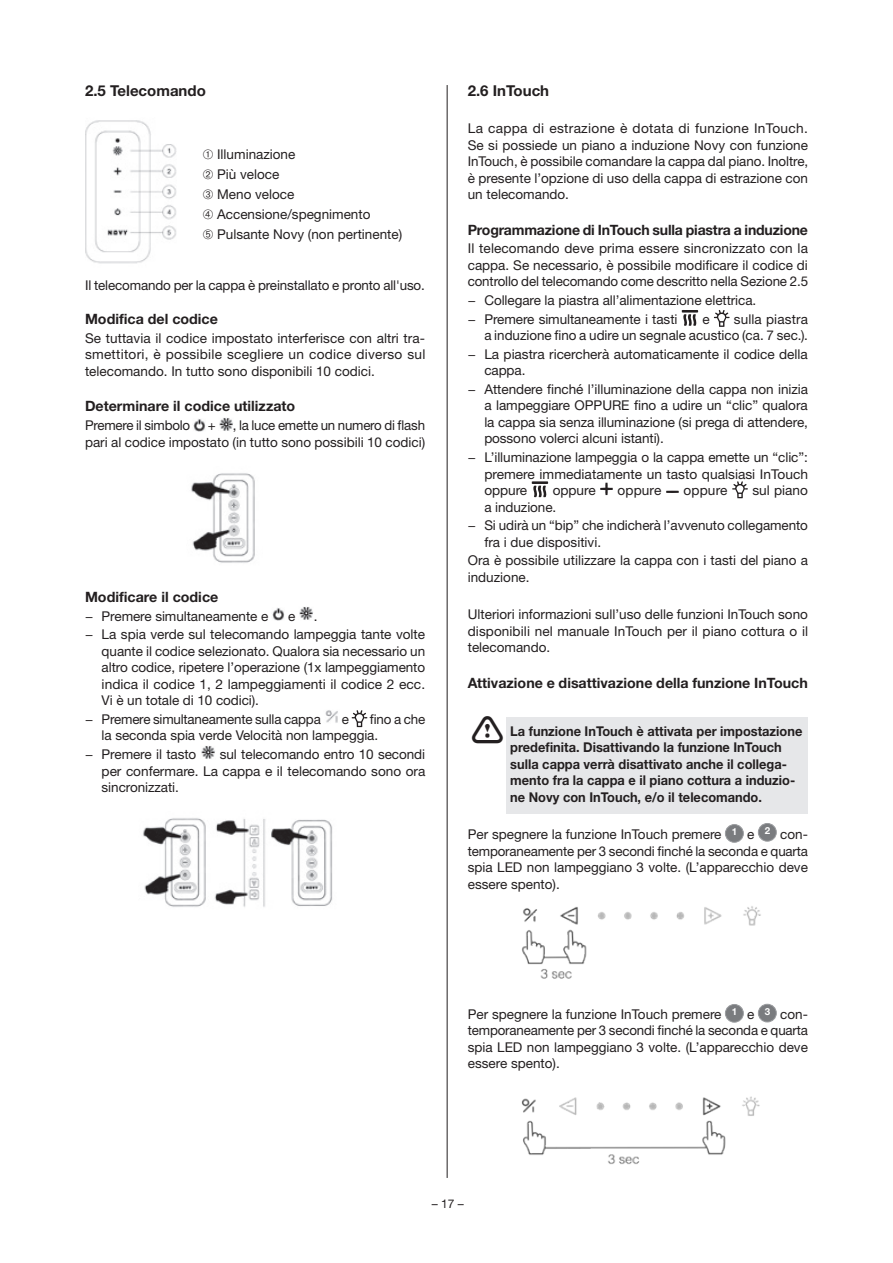
<style>
.page{position:relative;width:893px;height:1263px;background:#fff}
.page>*{position:absolute;margin:0;border:0;box-sizing:border-box;transform-origin:0 0}
.t1{font:700 15px "Helvetica Neue LT Std";color:#231f20}
.t2{font:700 14.25px "Helvetica Neue LTW1 G";color:#231f20}
.t3{font:13.5px/16.5px "Helvetica Neue LT Std";color:#231f20;text-align:justify}
.t4{font:700 13.5px/16.5px "Helvetica Neue LT Std";color:#231f20;scale:.95 1}
.t5{font:12px "Helvetica Neue LT Std";color:#231f20}
</style>
<div class="page">
<hr style="left:447px;top:85px;width:1px;height:1093px;background:#231f20">
<img style="left:85px;top:120px;width:92px;height:144px">
<img style="left:193px;top:419px;width:12px;height:13px">
<img style="left:219px;top:418px;width:14px;height:13px">
<img style="left:272px;top:608px;width:12px;height:13px">
<img style="left:299px;top:607px;width:14px;height:13px">
<img style="left:325px;top:710px;width:13px;height:13px">
<svg style="left:352px;top:710px;width:16px;height:17px"></svg>
<img style="left:201px;top:746px;width:14px;height:13px">
<img style="left:191px;top:473px;width:64px;height:90px">
<img style="left:143px;top:818px;width:190px;height:89px">
<div style="left:506px;top:718px;width:302px;height:96px;background:#e6e7e9"></div>
<svg style="left:682px;top:310px;width:16px;height:16px"></svg>
<svg style="left:714px;top:310px;width:16px;height:17px"></svg>
<svg style="left:532px;top:481px;width:16px;height:16px"></svg>
<svg style="left:600px;top:483px;width:13px;height:12px"></svg>
<svg style="left:666px;top:491px;width:13px;height:2px"></svg>
<svg style="left:732px;top:481px;width:16px;height:17px"></svg>
<div style="left:725px;top:824px;width:18px;height:18px;background:#7a7c7f;border-radius:50%"></div>
<div style="left:725px;top:824px;width:18px;height:18px;border:1px solid #999b9e;border-radius:50%"></div>
<div style="left:758px;top:823px;width:18px;height:18px;background:#7a7c7f;border-radius:50%"></div>
<div style="left:758px;top:823px;width:18px;height:18px;border:1px solid #999b9e;border-radius:50%"></div>
<img style="left:522px;top:906px;width:239px;height:73px">
<div style="left:725px;top:1004px;width:18px;height:18px;background:#7a7c7f;border-radius:50%"></div>
<div style="left:725px;top:1004px;width:18px;height:18px;border:1px solid #999b9e;border-radius:50%"></div>
<div style="left:758px;top:1004px;width:18px;height:18px;background:#7a7c7f;border-radius:50%"></div>
<div style="left:758px;top:1004px;width:18px;height:18px;border:1px solid #999b9e;border-radius:50%"></div>
<img style="left:521px;top:1096px;width:239px;height:68px">
<p class="t1" style="left:85px;top:81px;width:122px">2.5 Telecomando</p>
<p class="t3" style="left:203px;top:144px;width:201px;line-height:20.1px;text-align:left">➀ Illuminazione<br>➁ Più veloce<br>➂ Meno veloce<br>➃ Accensione/spegnimento<br>➄ Pulsante Novy (non pertinente)</p>
<p class="t3" style="left:85px;top:277px;width:341px">Il telecomando per la cappa è preinstallato e pronto all'uso.</p>
<p class="t2" style="left:85px;top:310px;width:134px">Modifica del codice</p>
<p class="t3" style="left:85px;top:329px;width:342px">Se tuttavia il codice impostato interferisce con altri tra&shy;smettitori, è possibile scegliere un codice diverso sul telecomando. In tutto sono disponibili 10 codici.</p>
<p class="t2" style="left:85px;top:398px;width:212px">Determinare il codice utilizzato</p>
<p class="t3" style="left:85px;top:417px;width:107px">Premere il simbolo</p>
<p class="t3" style="left:208px;top:417px;width:9px">+</p>
<p class="t3" style="left:85px;top:417px;width:342px;text-align:right">, la luce emette un numero di flash<br>pari al codice impostato (in tutto sono possibili 10 codici)</p>
<p class="t2" style="left:85px;top:588px;width:135px">Modificare il codice</p>
<p class="t3" style="left:85px;top:607px;width:185px">− Premere simultaneamente e</p>
<p class="t3" style="left:288px;top:607px;width:9px">e</p>
<p class="t3" style="left:85px;top:606px;width:342px;line-height:18.6px;text-indent:229px">.<br>− La spia verde sul telecomando lampeggia tante volte</p>
<p class="t3" style="left:102px;top:642px;width:325px">quante il codice selezionato. Qualora sia necessario un altro codice, ripetere l’operazione (1x lampeggiamento indica il codice 1, 2 lampeggiamenti il codice 2 ecc.<br>Vi è un totale di 10 codici).</p>
<p class="t3" style="left:85px;top:711px;width:237px">− Premere simultaneamente sulla cappa</p>
<p class="t3" style="left:342px;top:711px;width:9px">e</p>
<p class="t3" style="left:102px;top:711px;width:325px;text-indent:268px">fino a che la seconda spia verde Velocità non lampeggia.</p>
<p class="t3" style="left:85px;top:746px;width:113px">− Premere il tasto</p>
<p class="t3" style="left:102px;top:746px;width:325px;text-indent:118px">sul telecomando entro 10 secondi per confermare. La cappa e il telecomando sono ora sincronizzati.</p>
<p class="t1" style="left:468px;top:81px;width:83px">2.6 InTouch</p>
<p class="t3" style="left:468px;top:120px;width:342px">La cappa di estrazione è dotata di funzione InTouch.<br>Se si possiede un piano a induzione Novy con funzione InTouch, è possibile comandare la cappa dal piano. Inoltre, è presente l’opzione di uso della cappa di estrazione con un telecomando.</p>
<p class="t2" style="left:468px;top:221px;width:342px">Programmazione di InTouch sulla piastra a induzione</p>
<p class="t3" style="left:468px;top:240px;width:342px">Il telecomando deve prima essere sincronizzato con la cappa. Se necessario, è possibile modificare il codice di controllo del telecomando come descritto nella Sezione 2.5</p>
<p class="t3" style="left:468px;top:291px;width:290px;line-height:18.6px">− Collegare la piastra all’alimentazione elettrica. − Premere simultaneamente i tasti</p>
<p class="t3" style="left:484px;top:310px;width:325px;text-align:right">sulla piastra<br>a induzione fino a udire un segnale acustico (ca. 7 sec.).</p>
<p class="t3" style="left:484px;top:346px;width:325px;text-indent:-17px">− La piastra ricercherà automaticamente il codice della cappa.</p>
<p class="t3" style="left:484px;top:381px;width:325px;text-indent:-17px">− Attendere finché l’illuminazione della cappa non inizia a lampeggiare OPPURE fino a udire un “clic” qualora la cappa sia senza illuminazione (si prega di attendere, possono volerci alcuni istanti).</p>
<p class="t3" style="left:484px;top:449px;width:325px;text-indent:-17px">− L’illuminazione lampeggia o la cappa emette un “clic”: premere immediatamente un tasto qualsiasi InTouch oppure</p>
<p class="t3" style="left:702px;top:310px;width:9px">e</p>
<p class="t3" style="left:553px;top:482px;width:44px">oppure</p>
<p class="t3" style="left:617px;top:482px;width:46px">oppure</p>
<p class="t3" style="left:683px;top:482px;width:46px">oppure</p>
<p class="t3" style="left:752px;top:482px;width:57px">sul piano</p>
<p class="t3" style="left:468px;top:497px;width:342px;line-height:18.6px;text-indent:17px">a induzione.<br>− Si udirà un “bip” che indicherà l’avvenuto collegamento</p>
<p class="t3" style="left:468px;top:532px;width:342px;line-height:18.6px;text-indent:17px">fra i due dispositivi.<br>Ora è possibile utilizzare la cappa con i tasti del piano a</p>
<p class="t3" style="left:468px;top:569px;width:63px">induzione.</p>
<p class="t3" style="left:468px;top:606px;width:342px">Ulteriori informazioni sull’uso delle funzioni InTouch sono disponibili nel manuale InTouch per il piano cottura o il telecomando.</p>
<p class="t2" style="left:468px;top:674px;width:342px">Attivazione e disattivazione della funzione InTouch</p>
<p class="t4" style="left:510px;top:722px;width:309px">La funzione InTouch è attivata per impostazione predefinita. Disattivando la funzione InTouch sulla cappa verrà disattivato anche il collega&shy;mento fra la cappa e il piano cottura a induzio&shy;ne Novy con InTouch, e/o il telecomando.</p>
<p class="t3" style="left:468px;top:826px;width:342px">Per spegnere la funzione InTouch premere <sup>1</sup> e <sup>2</sup> con&shy;temporaneamente per 3 secondi finché la seconda e quarta spia LED non lampeggiano 3 volte. (L’apparecchio deve essere spento).</p>
<p class="t3" style="left:468px;top:1006px;width:342px">Per spegnere la funzione InTouch premere <sup>1</sup> e <sup>3</sup> con&shy;temporaneamente per 3 secondi finché la seconda e quarta spia LED non lampeggiano 3 volte. (L’apparecchio deve essere spento).</p>
<p class="t5" style="left:432px;top:1196px;width:34px">– 17 –</p>
</div>
